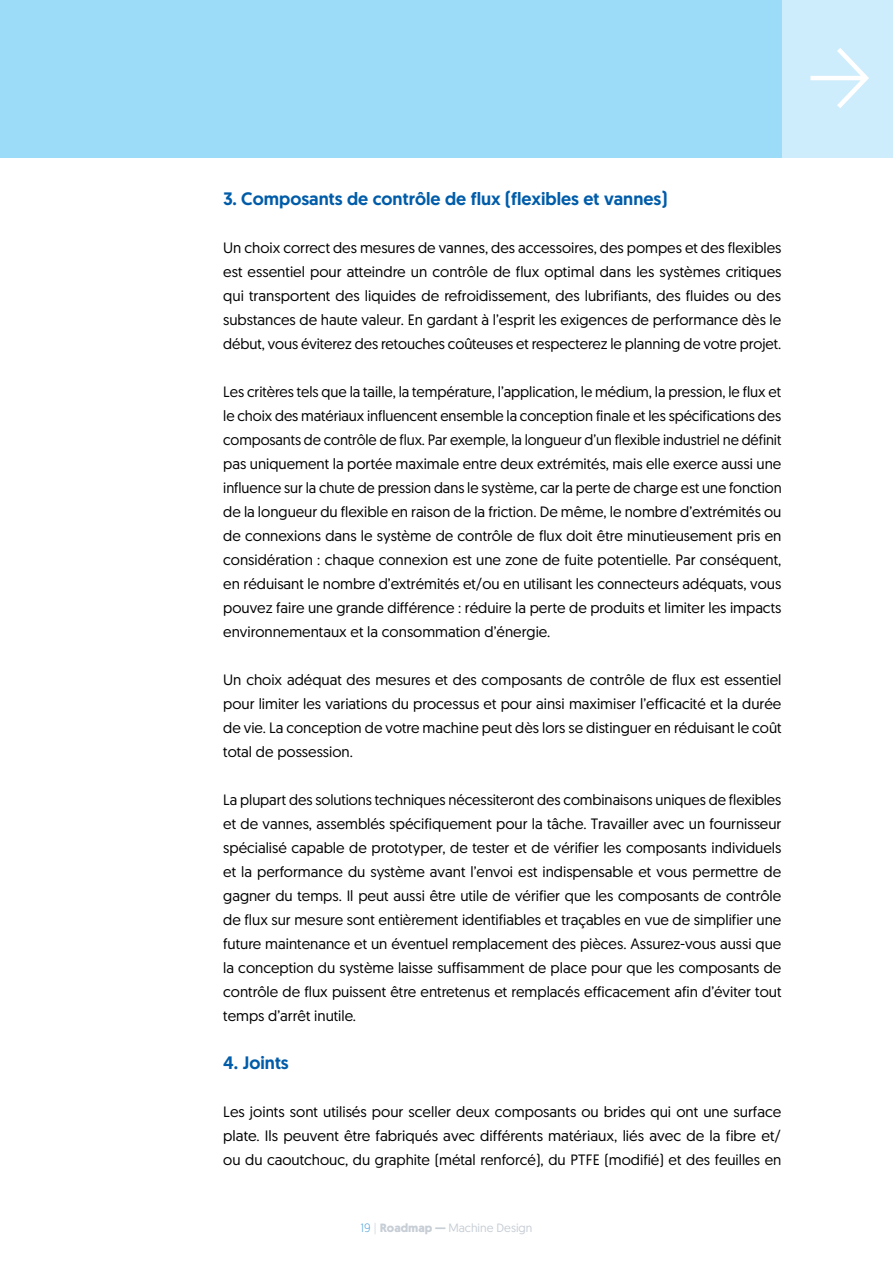
<style>
.page{position:relative;width:893px;height:1263px;background:#fff}
.page>*{position:absolute;margin:0;border:0;box-sizing:border-box;transform-origin:0 0}
.t1{font:500 18px "Geomanist";color:#005ca9}
.t2{font:15px/24px "Geomanist";color:#000;text-align:justify}
.t3{font:12px "Geomanist";color:#c7ced6}
.s1{font-weight:300;color:#469dd6}
.s2{font-weight:300}
.s3{font-weight:700}
</style>
<div class="page">
<div style="left:781px;top:0;width:112px;height:158px;background:#cdecfc"></div>
<div style="left:0;top:0;width:781px;height:158px;background:#9ddcf9"></div>
<svg style="left:810px;top:48px;width:59px;height:60px"></svg>
<p class="t1" style="left:223px;top:187px;width:446px">3. Composants de contrôle de flux (flexibles et vannes)</p>
<p class="t2" style="left:223px;top:235px;width:560px">Un choix correct des mesures de vannes, des accessoires, des pompes et des flexibles est essentiel pour atteindre un contrôle de flux optimal dans les systèmes critiques qui transportent des liquides de refroidissement, des lubrifiants, des fluides ou des substances de haute valeur. En gardant à l’esprit les exigences de performance dès le début, vous éviterez des retouches coûteuses et respecterez le planning de votre projet.</p>
<p class="t2" style="left:223px;top:379px;width:560px">Les critères tels que la taille, la température, l’application, le médium, la pression, le flux et le choix des matériaux influencent ensemble la conception finale et les spécifications des composants de contrôle de flux. Par exemple, la longueur d’un flexible industriel ne définit pas uniquement la portée maximale entre deux extrémités, mais elle exerce aussi une influence sur la chute de pression dans le système, car la perte de charge est une fonction de la longueur du flexible en raison de la friction. De même, le nombre d’extrémités ou de connexions dans le système de contrôle de flux doit être minutieusement pris en considération : chaque connexion est une zone de fuite potentielle. Par conséquent, en réduisant le nombre d’extrémités et/ou en utilisant les connecteurs adéquats, vous pouvez faire une grande différence : réduire la perte de produits et limiter les impacts environnementaux et la consommation d’énergie.</p>
<p class="t2" style="left:223px;top:667px;width:560px">Un choix adéquat des mesures et des composants de contrôle de flux est essentiel pour limiter les variations du processus et pour ainsi maximiser l’efficacité et la durée de vie. La conception de votre machine peut dès lors se distinguer en réduisant le coût total de possession.</p>
<p class="t2" style="left:223px;top:787px;width:560px">La plupart des solutions techniques nécessiteront des combinaisons uniques de flexibles et de vannes, assemblés spécifiquement pour la tâche. Travailler avec un fournisseur spécialisé capable de prototyper, de tester et de vérifier les composants individuels et la performance du système avant l’envoi est indispensable et vous permettre de gagner du temps. Il peut aussi être utile de vérifier que les composants de contrôle de flux sur mesure sont entièrement identifiables et traçables en vue de simplifier une future maintenance et un éventuel remplacement des pièces. Assurez-vous aussi que la conception du système laisse suffisamment de place pour que les composants de contrôle de flux puissent être entretenus et remplacés efficacement afin d’éviter tout temps d’arrêt inutile.</p>
<p class="t1" style="left:223px;top:1051px;width:67px">4. Joints</p>
<p class="t2" style="left:223px;top:1099px;width:560px">Les joints sont utilisés pour sceller deux composants ou brides qui ont une surface plate. Ils peuvent être fabriqués avec différents matériaux, liés avec de la fibre et/ ou du caoutchouc, du graphite (métal renforcé), du PTFE (modifié) et des feuilles en</p>
<p class="t3" style="left:360px;top:1220px;width:173px"><span class="s1">19</span> <span class="s2">|</span> <span class="s3">Roadmap —</span> Machine Design</p>
</div>
